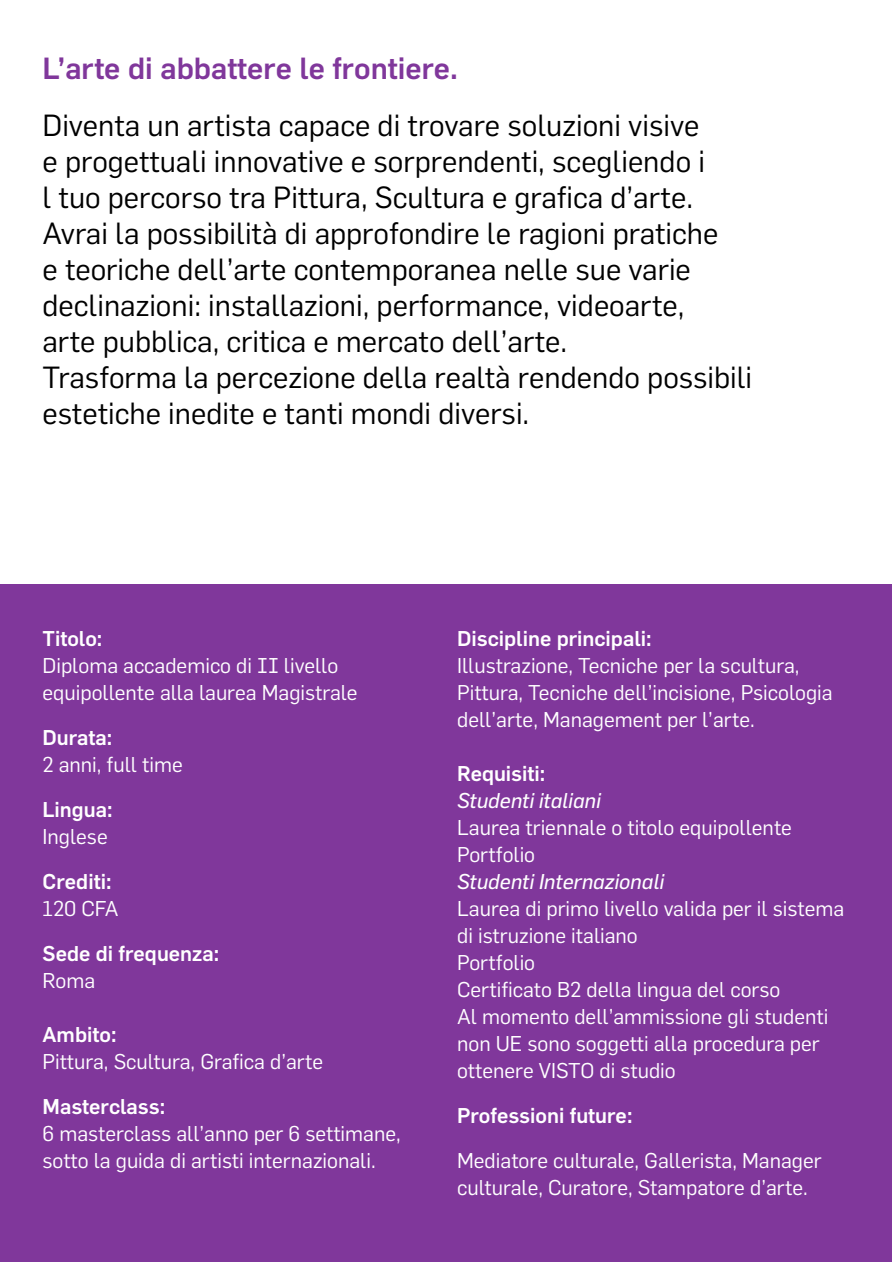
<style>
.page{position:relative;width:893px;height:1263px;background:#fff}
.page>*{position:absolute;margin:0;border:0;box-sizing:border-box;transform-origin:0 0}
.t1{font:30px/36px "Flama";color:#000}
.t2{font:500 30px "Flama";color:#80379b}
.t3{font:21px/27px "Flama";color:#fff}
.t4{font:500 21px "Flama";color:#fff}
.t5{font:italic 21px "Flama Basic";color:#fff}
</style>
<div class="page">
<div style="left:1px;top:585px;width:891px;height:677px;background:#80379b"></div>
<h1 class="t2" style="left:43px;top:46px;width:417px">L’arte di abbattere le frontiere.</h1>
<p class="t1" style="left:43px;top:105px;width:711px">Diventa un artista capace di trovare soluzioni visive<br>e progettuali innovative e sorprendenti, scegliendo i<br>l tuo percorso tra Pittura, Scultura e grafica d’arte.<br>Avrai la possibilità di approfondire le ragioni pratiche<br>e teoriche dell’arte contemporanea nelle sue varie declinazioni: installazioni, performance, videoarte,<br>arte pubblica, critica e mercato dell’arte.<br>Trasforma la percezione della realtà rendendo possibili estetiche inedite e tanti mondi diversi.</p>
<p class="t4" style="left:43px;top:623px;width:61px">Titolo:</p>
<p class="t3" style="left:43px;top:650px;width:317px">Diploma accademico di II livello equipollente alla laurea Magistrale</p>
<p class="t4" style="left:43px;top:722px;width:71px">Durata:</p>
<p class="t3" style="left:43px;top:749px;width:142px">2 anni, full time</p>
<p class="t4" style="left:43px;top:794px;width:72px">Lingua:</p>
<p class="t3" style="left:43px;top:821px;width:67px">Inglese</p>
<p class="t4" style="left:43px;top:866px;width:70px">Crediti:</p>
<p class="t3" style="left:43px;top:893px;width:78px">120 CFA</p>
<p class="t4" style="left:43px;top:938px;width:178px">Sede di frequenza:</p>
<p class="t3" style="left:43px;top:965px;width:54px">Roma</p>
<p class="t4" style="left:43px;top:1019px;width:75px">Ambito:</p>
<p class="t3" style="left:43px;top:1046px;width:282px">Pittura, Scultura, Grafica d’arte</p>
<p class="t4" style="left:43px;top:1091px;width:124px">Masterclass:</p>
<p class="t3" style="left:43px;top:1118px;width:360px">6 masterclass all’anno per 6 settimane, sotto la guida di artisti internazionali.</p>
<p class="t4" style="left:457px;top:623px;width:196px">Discipline principali:</p>
<p class="t3" style="left:457px;top:650px;width:377px">Illustrazione, Tecniche per la scultura,<br>Pittura, Tecniche dell’incisione, Psicologia dell’arte, Management per l’arte.</p>
<p class="t4" style="left:457px;top:758px;width:90px">Requisiti:</p>
<p class="t5" style="left:457px;top:786px;width:145px">Studenti italiani</p>
<p class="t3" style="left:457px;top:812px;width:336px">Laurea triennale o titolo equipollente<br>Portfolio</p>
<p class="t5" style="left:457px;top:867px;width:209px">Studenti Internazionali</p>
<p class="t3" style="left:457px;top:893px;width:389px">Laurea di primo livello valida per il sistema di istruzione italiano<br>Portfolio<br>Certificato B2 della lingua del corso<br>Al momento dell’ammissione gli studenti non UE sono soggetti alla procedura per ottenere VISTO di studio</p>
<p class="t4" style="left:457px;top:1100px;width:177px">Professioni future:</p>
<p class="t3" style="left:457px;top:1145px;width:366px">Mediatore culturale, Gallerista, Manager culturale, Curatore, Stampatore d’arte.</p>
</div>
